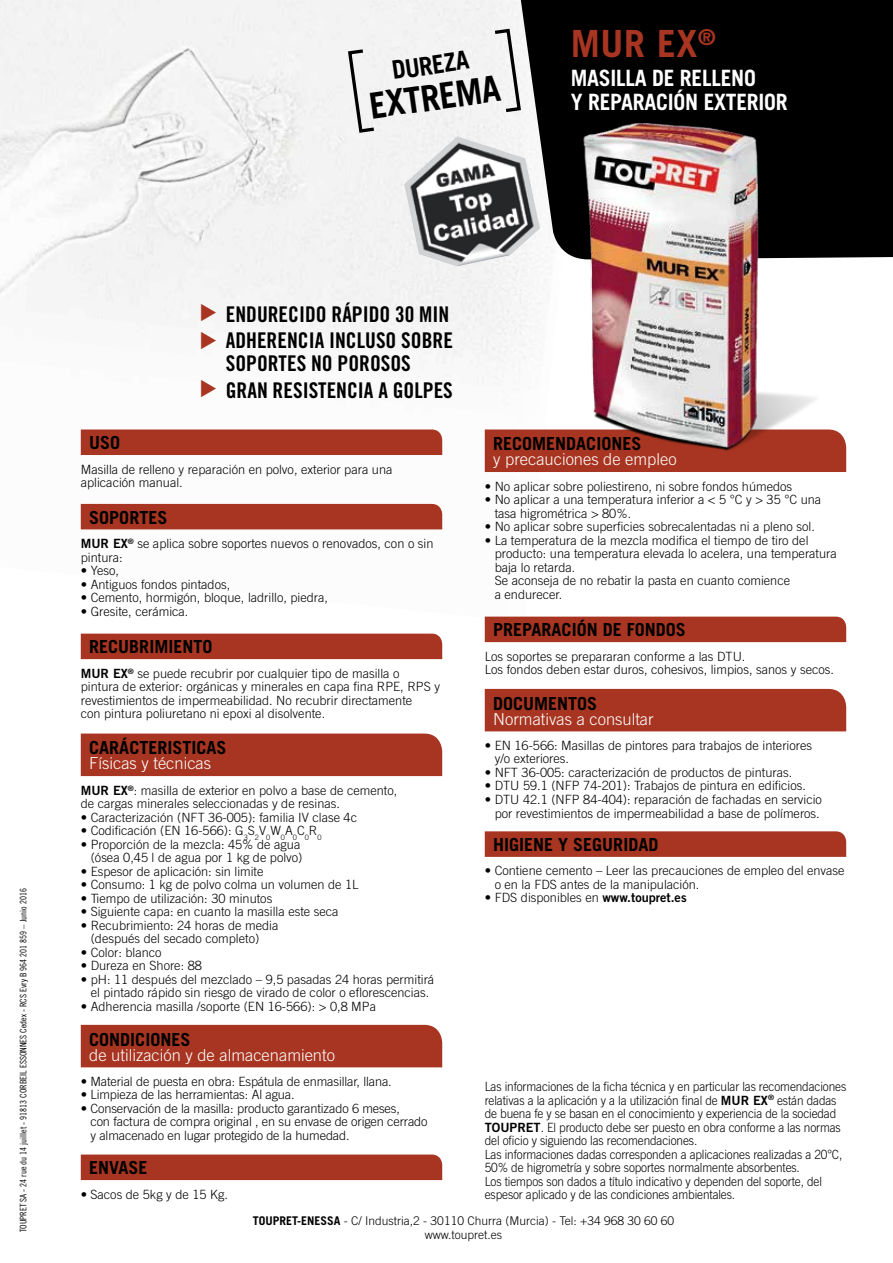
<style>
.page{position:relative;width:893px;height:1263px;background:#fff}
.page>*{position:absolute;margin:0;border:0;box-sizing:border-box;transform-origin:0 0}
.t1{font:700 37.5px "Trade Gothic";color:#a83521}
.t2{font:700 36px "Trade Gothic";color:#000;scale:.95 1}
.t3{font:700 25.5px "Trade Gothic";color:#000;scale:.95 1}
.t4{font:700 22.5px/24px "Trade Gothic";letter-spacing:-.01em;color:#fff;scale:.95 1}
.t5{font:21.6px/26.7px "Trade Gothic Bold Cond Twenty";color:#000}
.t6{font:700 18px "Trade Gothic";color:#000}
.t7{font:300 16.5px "Trade Gothic";color:#fff}
.t8{font:300 12.75px/13.5px "Trade Gothic";color:#000}
.t9{font:300 12.75px/13.5px "Trade Gothic";color:#000;scale:.93 1}
.t10{font:300 12px/13.5px "Trade Gothic";color:#000;text-align:center}
.t11{font:9px "Trade Gothic Cond Eighteen";color:#000}
.s1{font-family:"Trade Gothic Bold Two";font-weight:400}
.s2{font-weight:700}
</style>
<div class="page">
<img style="left:0;top:0;width:591px;height:622px">
<div style="left:518px;top:0;width:375px;height:259px;background:#000"></div>
<div style="left:81px;top:504px;width:361px;height:25px;background:#a83521"></div>
<div style="left:81px;top:429px;width:361px;height:26px;background:#a83521"></div>
<div style="left:485px;top:617px;width:361px;height:25px;background:#a83521"></div>
<div style="left:81px;top:1154px;width:361px;height:26px;background:#a83521"></div>
<svg style="left:485px;top:831px;width:361px;height:26px;background:#a93925"></svg>
<div style="left:81px;top:1025px;width:361px;height:42px;background:#a83521"></div>
<div style="left:485px;top:429px;width:361px;height:43px;background:#a83521"></div>
<div style="left:485px;top:689px;width:361px;height:42px;background:#a83521"></div>
<div style="left:81px;top:733px;width:361px;height:43px;background:#a83521"></div>
<div style="left:81px;top:634px;width:361px;height:25px;background:#a83521"></div>
<img style="left:556px;top:96px;width:330px;height:364px">
<svg style="left:346px;top:47px;width:32px;height:88px"></svg>
<svg style="left:491px;top:27px;width:32px;height:87px"></svg>
<img style="left:404px;top:136px;width:136px;height:131px">
<svg style="left:201px;top:380px;width:15px;height:17px"></svg>
<svg style="left:201px;top:304px;width:15px;height:45px"></svg>
<h3 class="t3" style="left:390px;top:55px;width:83px;rotate:-8deg">DUREZA</h3>
<h2 class="t2" style="left:367px;top:84px;width:140px;rotate:-8deg">EXTREMA</h2>
<h1 class="t1" style="left:571px;top:21px;width:146px">MUR EX<sup>®</sup></h1>
<h3 class="t4" style="left:571px;top:65px;width:230px">MASILLA DE RELLENO<br>Y REPARACIÓN EXTERIOR</h3>
<p class="t11" style="left:18px;top:1232px;width:345px;rotate:-90deg">TOUPRET SA - 24 rue du 14 juillet - 91813 CORBEIL ESSONNES Cedex - RCS Evry B 964 201 859 – Junio 2016</p>
<h3 class="t5" style="left:226px;top:300px;width:229px">ENDURECIDO RÁPIDO 30 MIN<br>ADHERENCIA INCLUSO SOBRE</h3>
<h3 class="t5" style="left:226px;top:350px;width:187px">SOPORTES NO POROSOS</h3>
<h3 class="t5" style="left:226px;top:376px;width:229px">GRAN RESISTENCIA A GOLPES</h3>
<h3 class="t6" style="left:89px;top:432px;width:33px">USO</h3>
<p class="t8" style="left:81px;top:462px;width:313px">Masilla de relleno y reparación en polvo, exterior para una aplicación manual.</p>
<h3 class="t6" style="left:89px;top:507px;width:80px">SOPORTES</h3>
<p class="t8" style="left:81px;top:537px;width:354px"><span class="s1">MUR EX</span><sup>®</sup> se aplica sobre soportes nuevos o renovados, con o sin pintura:</p>
<p class="t8" style="left:81px;top:564px;width:40px">• Yeso,</p>
<p class="t8" style="left:81px;top:577px;width:151px">• Antiguos fondos pintados,</p>
<p class="t8" style="left:81px;top:591px;width:249px">• Cemento, hormigón, bloque, ladrillo, piedra,</p>
<p class="t8" style="left:81px;top:604px;width:109px">• Gresite, cerámica.</p>
<h3 class="t6" style="left:89px;top:636px;width:125px">RECUBRIMIENTO</h3>
<p class="t8" style="left:81px;top:666px;width:361px"><span class="s1">MUR EX</span><sup>®</sup> se puede recubrir por cualquier tipo de masilla o pintura de exterior: orgánicas y minerales en capa fina RPE, RPS y revestimientos de impermeabilidad. No recubrir directamente<br>con pintura poliuretano ni epoxi al disolvente.</p>
<h3 class="t6" style="left:89px;top:737px;width:139px">CARÁCTERISTICAS</h3>
<p class="t7" style="left:89px;top:754px;width:123px">Físicas y técnicas</p>
<p class="t8" style="left:81px;top:783px;width:318px"><span class="s1">MUR EX</span><sup>®</sup>: masilla de exterior en polvo a base de cemento, de cargas minerales seleccionadas y de resinas.</p>
<p class="t8" style="left:81px;top:810px;width:278px">• Caracterización (NFT 36-005): familia IV clase 4c</p>
<p class="t8" style="left:81px;top:824px;width:242px">• Codificación (EN 16-566): G<sub>3</sub>S<sub>2</sub>V<sub>0</sub>W<sub>0</sub>A<sub>0</sub>C<sub>0</sub>R<sub>0</sub></p>
<p class="t8" style="left:81px;top:837px;width:223px;text-align:right">• Proporción de la mezcla: 45% de agua (ósea 0,45 l de agua por 1 kg de polvo)</p>
<p class="t8" style="left:81px;top:864px;width:184px">• Espesor de aplicación: sin limite</p>
<p class="t8" style="left:81px;top:878px;width:279px">• Consumo: 1 kg de polvo colma un volumen de 1L</p>
<p class="t8" style="left:81px;top:891px;width:193px">• Tiempo de utilización: 30 minutos</p>
<p class="t8" style="left:81px;top:905px;width:259px">• Siguiente capa: en cuanto la masilla este seca</p>
<p class="t8" style="left:91px;top:918px;width:189px;text-indent:-10px">• Recubrimiento: 24 horas de media (después del secado completo)</p>
<p class="t8" style="left:81px;top:945px;width:82px">• Color: blanco</p>
<p class="t8" style="left:81px;top:959px;width:123px">• Dureza en Shore: 88</p>
<p class="t8" style="left:81px;top:972px;width:355px;text-align:center">• pH: 11 después del mezclado – 9,5 pasadas 24 horas permitirá el pintado rápido sin riesgo de virado de color o eflorescencias.</p>
<p class="t8" style="left:81px;top:999px;width:297px">• Adherencia masilla /soporte (EN 16-566): &gt; 0,8 MPa</p>
<h3 class="t6" style="left:89px;top:1028px;width:103px">CONDICIONES</h3>
<p class="t7" style="left:89px;top:1045px;width:247px">de utilización y de almacenamiento</p>
<p class="t8" style="left:81px;top:1074px;width:313px">• Material de puesta en obra: Espátula de enmasillar, llana.</p>
<p class="t8" style="left:81px;top:1088px;width:215px">• Limpieza de las herramientas: Al agua.</p>
<p class="t8" style="left:90px;top:1101px;width:339px;text-indent:-10px">• Conservación de la masilla: producto garantizado 6 meses,<br>con factura de compra original , en su envase de origen cerrado y almacenado en lugar protegido de la humedad.</p>
<h3 class="t6" style="left:89px;top:1157px;width:60px">ENVASE</h3>
<p class="t8" style="left:81px;top:1187px;width:149px">• Sacos de 5kg y de 15 Kg.</p>
<h3 class="t6" style="left:493px;top:433px;width:150px">RECOMENDACIONES</h3>
<p class="t7" style="left:493px;top:449px;width:185px">y precauciones de empleo</p>
<p class="t8" style="left:485px;top:479px;width:309px">• No aplicar sobre poliestireno, ni sobre fondos húmedos</p>
<p class="t8" style="left:495px;top:493px;width:328px;text-indent:-10px">• No aplicar a una temperatura inferior a &lt; 5 °C y &gt; 35 °C una tasa higrométrica &gt; 80%.</p>
<p class="t8" style="left:485px;top:520px;width:332px">• No aplicar sobre superficies sobrecalentadas ni a pleno sol.</p>
<p class="t8" style="left:495px;top:533px;width:344px;text-indent:-10px">• La temperatura de la mezcla modifica el tiempo de tiro del producto: una temperatura elevada lo acelera, una temperatura baja lo retarda.<br>Se aconseja de no rebatir la pasta en cuanto comience<br>a endurecer.</p>
<h3 class="t6" style="left:493px;top:619px;width:194px">PREPARACIÓN DE FONDOS</h3>
<p class="t8" style="left:485px;top:649px;width:351px">Los soportes se prepararan conforme a las DTU.<br>Los fondos deben estar duros, cohesivos, limpios, sanos y secos.</p>
<h3 class="t6" style="left:493px;top:692px;width:106px">DOCUMENTOS</h3>
<p class="t7" style="left:493px;top:709px;width:162px">Normativas a consultar</p>
<p class="t8" style="left:495px;top:738px;width:319px;text-indent:-10px">• EN 16-566: Masillas de pintores para trabajos de interiores y/o exteriores.</p>
<p class="t8" style="left:485px;top:765px;width:309px">• NFT 36-005: caracterización de productos de pinturas.</p>
<p class="t8" style="left:485px;top:779px;width:323px">• DTU 59.1 (NFP 74-201): Trabajos de pintura en edificios.</p>
<p class="t8" style="left:485px;top:792px;width:339px;text-align:right">• DTU 42.1 (NFP 84-404): reparación de fachadas en servicio por revestimientos de impermeabilidad a base de polímeros.</p>
<h3 class="t6" style="left:493px;top:833px;width:167px">HIGIENE Y SEGURIDAD</h3>
<p class="t8" style="left:495px;top:864px;width:351px;text-indent:-10px">• Contiene cemento – Leer las precauciones de empleo del envase o en la FDS antes de la manipulación.</p>
<p class="t8" style="left:485px;top:891px;width:203px">• FDS disponibles en <span class="s1">www.toupret.es</span></p>
<p class="t9" style="left:485px;top:1080px;width:390px">Las informaciones de la ficha técnica y en particular las recomendaciones relativas a la aplicación y a la utilización final de <span class="s1">MUR EX</span><sup>®</sup> están dadas de buena fe y se basan en el conocimiento y experiencia de la sociedad <span class="s1">TOUPRET</span>. El producto debe ser puesto en obra conforme a las normas del oficio y siguiendo las recomendaciones.<br>Las informaciones dadas corresponden a aplicaciones realizadas a 20°C, 50% de higrometría y sobre soportes normalmente absorbentes.<br>Los tiempos son dados a título indicativo y dependen del soporte, del espesor aplicado y de las condiciones ambientales.</p>
<p class="t10" style="left:253px;top:1214px;width:423px"><span class="s2">TOUPRET-ENESSA</span> - C/ Industria,2 - 30110 Churra (Murcia) - Tel: +34 968 30 60 60 www.toupret.es</p>
</div>
